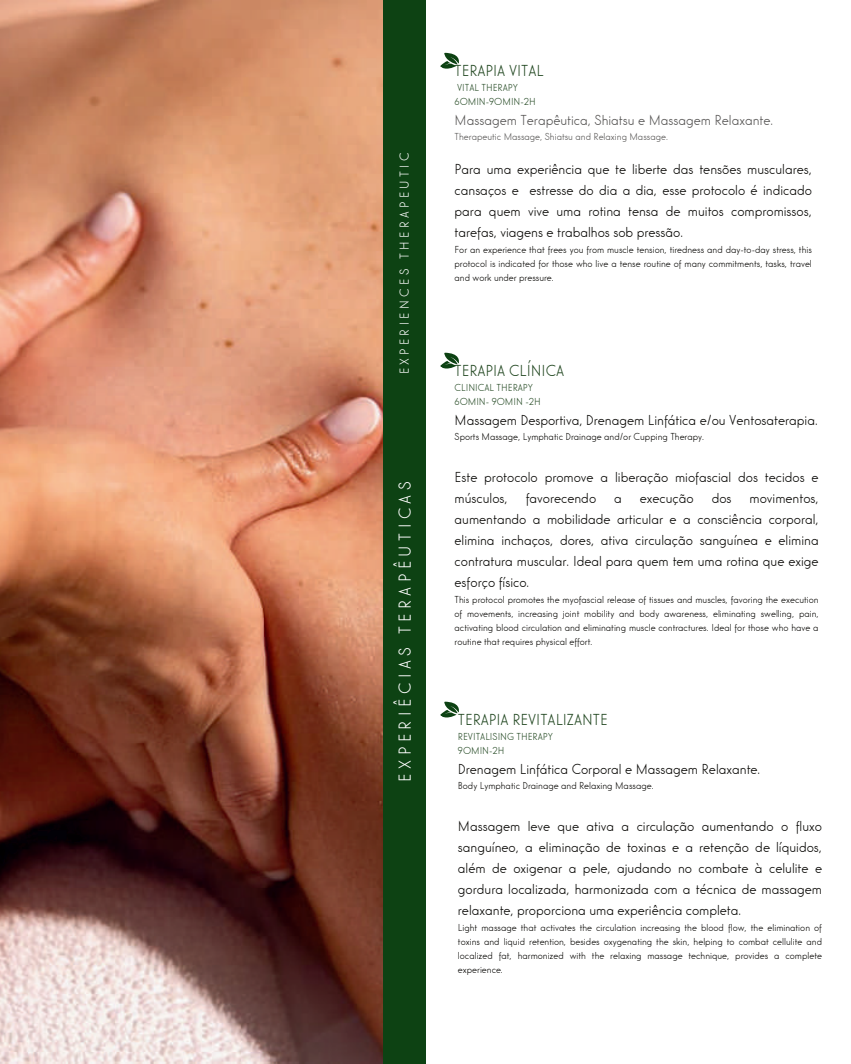
<style>
.page{position:relative;width:851px;height:1064px;background:#fff}
.page>*{position:absolute;margin:0;border:0;box-sizing:border-box;transform-origin:0 0}
.t1{font:18px "Elegant Lux Pro Mager";letter-spacing:.25em;color:#fff}
.t2{font:16.5px "Elegant Lux Pro Mager";color:#1f451e}
.t3{font:15px/21px "Elegant Lux Pro Mager";color:#080704;text-align:justify}
.t4{font:15px "Elegant Lux Pro Mager";color:#555453}
.t5{font:13.5px "Elegant Lux Pro Mager";letter-spacing:.25em;color:#fff}
.t6{font:10.5px/14px "Elegant Lux Pro Mager";color:#080704;text-align:justify}
.t7{font:10.5px/14px "Elegant Lux Pro Mager";color:#1f451e}
.t8{font:10.5px "Elegant Lux Pro Mager";color:#555453}
</style>
<div class="page">
<img style="left:0;top:0;width:383px;height:1063px">
<div style="left:383px;top:0;width:42px;height:1063px;background:#0d4213"></div>
<svg style="left:440px;top:701px;width:19px;height:17px"></svg>
<svg style="left:440px;top:352px;width:19px;height:17px"></svg>
<svg style="left:440px;top:53px;width:19px;height:16px"></svg>
<p class="t5" style="left:396px;top:374px;width:223px;rotate:-90deg">EXPERIENCES THERAPEUTIC</p>
<p class="t1" style="left:394px;top:781px;width:301px;rotate:-90deg">EXPERIÊCIAS TERAPÊUTICAS</p>
<p class="t2" style="left:454px;top:60px;width:91px">TERAPIA VITAL</p>
<p class="t7" style="left:454px;top:81px;width:83px">VITAL THERAPY<br>60MIN-90MIN-2H</p>
<p class="t4" style="left:454px;top:110px;width:320px">Massagem Terapêutica, Shiatsu e Massagem Relaxante.</p>
<p class="t8" style="left:454px;top:130px;width:215px">Therapeutic Massage, Shiatsu and Relaxing Massage.</p>
<p class="t3" style="left:454px;top:158px;width:359px">Para uma experiência que te liberte das tensões musculares, cansaços e estresse do dia a dia, esse protocolo é indicado para quem vive uma rotina tensa de muitos compromissos, tarefas, viagens e trabalhos sob pressão.</p>
<p class="t6" style="left:454px;top:242px;width:359px">For an experience that frees you from muscle tension, tiredness and day-to-day stress, this protocol is indicated for those who live a tense routine of many commitments, tasks, travel and work under pressure.</p>
<p class="t2" style="left:454px;top:360px;width:111px">TERAPIA CLÍNICA</p>
<p class="t7" style="left:454px;top:381px;width:88px">CLINICAL THERAPY<br>60MIN- 90MIN -2H</p>
<p class="t3" style="left:454px;top:409px;width:364px">Massagem Desportiva, Drenagem Linfática e/ou Ventosaterapia.</p>
<p class="t6" style="left:454px;top:430px;width:251px">Sports Massage, Lymphatic Drainage and/or Cupping Therapy.</p>
<p class="t3" style="left:454px;top:466px;width:365px">Este protocolo promove a liberação miofascial dos tecidos e músculos, favorecendo a execução dos movimentos, aumentando a mobilidade articular e a consciência corporal, elimina inchaços, dores, ativa circulação sanguínea e elimina contratura muscular. Ideal para quem tem uma rotina que exige esforço físico.</p>
<p class="t6" style="left:454px;top:592px;width:365px">This protocol promotes the myofascial release of tissues and muscles, favoring the execution of movements, increasing joint mobility and body awareness, eliminating swelling, pain, activating blood circulation and eliminating muscle contractures. Ideal for those who have a routine that requires physical effort.</p>
<p class="t2" style="left:458px;top:708px;width:151px">TERAPIA REVITALIZANTE</p>
<p class="t7" style="left:458px;top:729px;width:96px">REVITALISING THERAPY<br>90MIN-2H</p>
<p class="t3" style="left:458px;top:757px;width:304px">Drenagem Linfática Corporal e Massagem Relaxante.</p>
<p class="t6" style="left:458px;top:778px;width:197px">Body Lymphatic Drainage and Relaxing Massage.</p>
<p class="t3" style="left:458px;top:815px;width:365px">Massagem leve que ativa a circulação aumentando o fluxo sanguíneo, a eliminação de toxinas e a retenção de líquidos, além de oxigenar a pele, ajudando no combate à celulite e gordura localizada, harmonizada com a técnica de massagem relaxante, proporciona uma experiência completa.</p>
<p class="t6" style="left:458px;top:920px;width:365px">Light massage that activates the circulation increasing the blood flow, the elimination of toxins and liquid retention, besides oxygenating the skin, helping to combat cellulite and localized fat, harmonized with the relaxing massage technique, provides a complete experience.</p>
</div>
